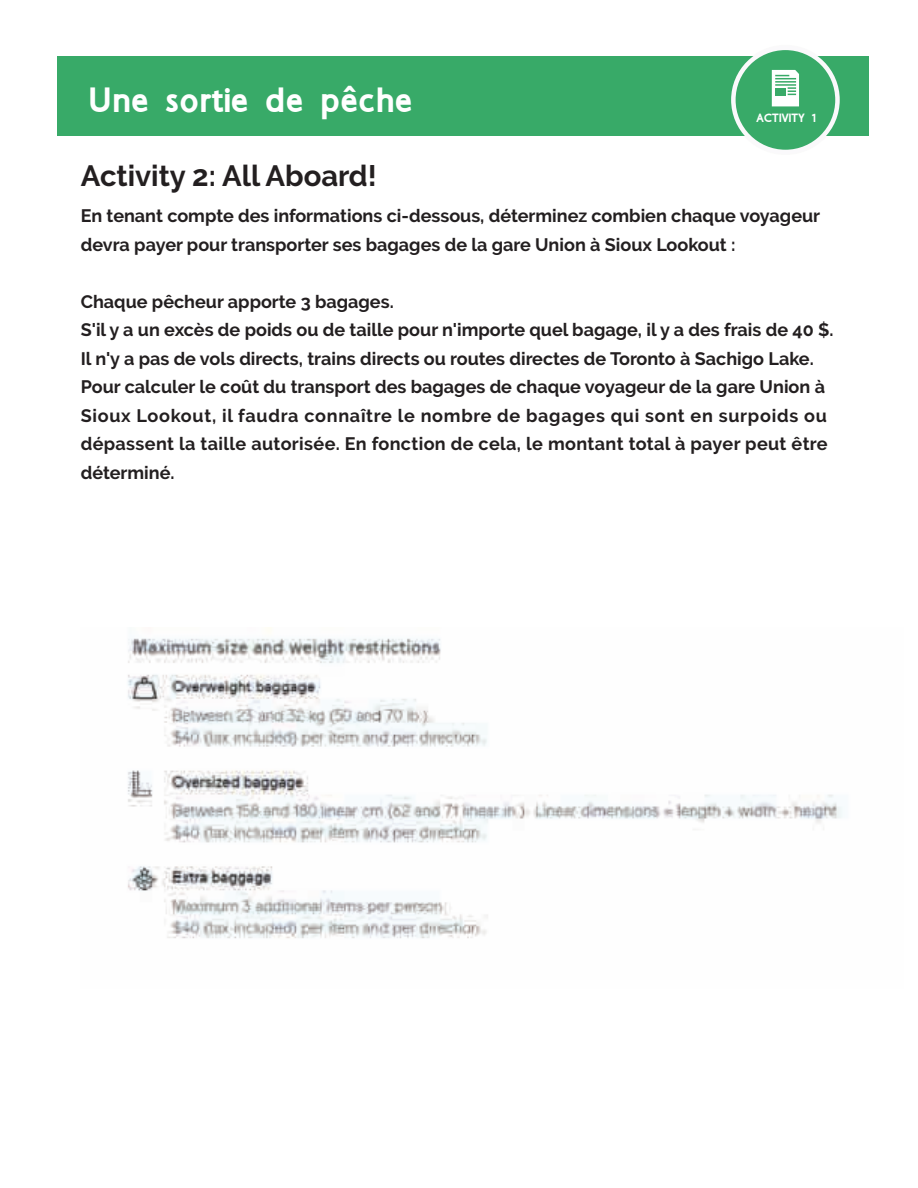
<style>
.page{position:relative;width:918px;height:1188px;background:#fff}
.page>*{position:absolute;margin:0;border:0;box-sizing:border-box;transform-origin:0 0}
.t1{font:700 35.7px "Aboriginal Sans";color:#fff}
.t2{font:700 29.25px "Raleway";color:#231f20}
.t3{font:700 18px/28.5px "Raleway";color:#231f20}
.t4{font:700 12.3px "Aboriginal Sans";color:#fff}
</style>
<div class="page">
<img style="left:128px;top:627px;width:715px;height:312px">
<div style="left:57px;top:56px;width:812px;height:80px;background:#38aa68"></div>
<div style="left:733px;top:48px;width:104px;height:104px;background:#38aa68;border-radius:50%"></div>
<div style="left:731px;top:46px;width:109px;height:108px;border:4px solid #faf9fb;border-radius:50%"></div>
<svg style="left:772px;top:70px;width:27px;height:36px"></svg>
<hr style="left:775px;top:81px;width:21px;height:2px;background:#38aa68">
<hr style="left:775px;top:84px;width:21px;height:2px;background:#38aa68">
<div style="left:775px;top:88px;width:10px;height:7px;background:#38aa68"></div>
<h1 class="t1" style="left:87px;top:71px;width:204px">FISHING TRIP</h1>
<h1 class="t1" style="left:89px;top:74px;width:326px">Une sortie de pêche</h1>
<h2 class="t2" style="left:81px;top:159px;width:297px">Activity 2: All Aboard!</h2>
<p class="t4" style="left:756px;top:109px;width:63px">ACTIVITY 1</p>
<p class="t4" style="left:810px;top:109px;width:9px">2</p>
<p class="t3" style="left:81px;top:202px;width:741px">En tenant compte des informations ci-dessous, déterminez combien chaque voyageur devra payer pour transporter ses bagages de la gare Union à Sioux Lookout :</p>
<p class="t3" style="left:81px;top:287px;width:754px">Chaque pêcheur apporte 3 bagages.<br>S'il y a un excès de poids ou de taille pour n'importe quel bagage, il y a des frais de 40 $.<br>Il n'y a pas de vols directs, trains directs ou routes directes de Toronto à Sachigo Lake.<br>Pour calculer le coût du transport des bagages de chaque voyageur de la gare Union à Sioux Lookout, il faudra connaître le nombre de bagages qui sont en surpoids ou dépassent la taille autorisée. En fonction de cela, le montant total à payer peut être déterminé.</p>
</div>
